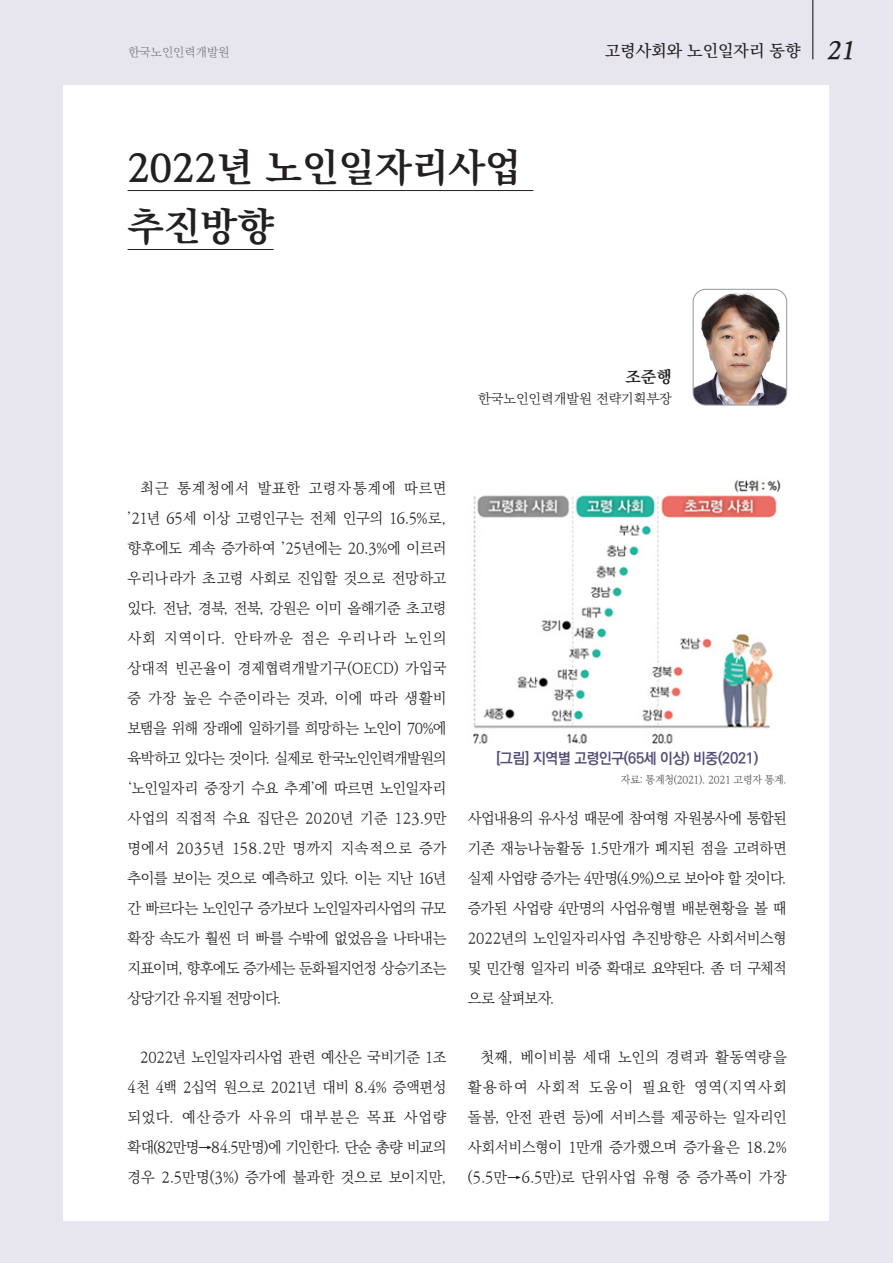
<style>
.page{position:relative;width:893px;height:1263px;background:#e7e5ee}
.page>*{position:absolute;margin:0;border:0;box-sizing:border-box;transform-origin:0 0}
.동향-타이틀{font:39px "Ko Pub World Batang PB";color:#231f20}
.t1{font:16.5px "Ko Pub World Batang PM";color:#231f20}
.t2{font:16.5px "Ko Pub World Batang PB";color:#231f20}
.본문{font:15px/30px "Ko Pub World Batang PL";letter-spacing:-.02em;color:#231f20;text-align:justify}
.t3{font:15px "Ko Pub World Dotum PB";letter-spacing:-.02em;color:#564e79}
.t4{font:13.5px "Ko Pub World Batang PL";color:#231f20}
.t5{font:12px "Ko Pub World Batang PL";color:#76787b}
.각주{font:10.5px "Ko Pub World Batang PL";letter-spacing:-.025em;color:#4b4c4d}
.s1{font-family:"Ko Pub World Batang PB";font-style:italic;font-size:24.6px}
</style>
<div class="page">
<div style="left:64px;top:85px;width:765px;height:1135px;background:#fff"></div>
<hr style="left:128px;top:190px;width:405px;height:1px;background:#231f20">
<hr style="left:128px;top:249px;width:146px;height:1px;background:#231f20">
<img style="left:693px;top:289px;width:94px;height:116px">
<div style="left:693px;top:289px;width:94px;height:116px;border:1px solid #939598;border-radius:13px"></div>
<img style="left:473px;top:495px;width:304px;height:249px">
<img style="left:734px;top:480px;width:47px;height:13px">
<hr style="left:812px;top:0;width:1px;height:59px;background:#231f20">
<p class="t5" style="left:128px;top:43px;width:103px">한국노인인력개발원</p>
<p class="t1" style="left:605px;top:39px;width:258px">고령사회와 노인일자리 동향 <span class="s1">21</span></p>
<p class="동향-타이틀" style="left:128px;top:139px;width:395px">2022년 노인일자리사업</p>
<p class="동향-타이틀" style="left:128px;top:198px;width:148px">추진방향</p>
<p class="t2" style="left:625px;top:364px;width:48px">조준행</p>
<p class="t4" style="left:478px;top:388px;width:195px">한국노인인력개발원 전략기획부장</p>
<p class="본문" style="left:128px;top:473px;width:320px;text-indent:13px">최근 통계청에서 발표한 고령자통계에 따르면 ’21년 65세 이상 고령인구는 전체 인구의 16.5%로, 향후에도 계속 증가하여 ’25년에는 20.3%에 이르러 우리나라가 초고령 사회로 진입할 것으로 전망하고 있다. 전남, 경북, 전북, 강원은 이미 올해기준 초고령 사회 지역이다. 안타까운 점은 우리나라 노인의 상대적 빈곤율이 경제협력개발기구(OECD) 가입국 중 가장 높은 수준이라는 것과, 이에 따라 생활비 보탬을 위해 장래에 일하기를 희망하는 노인이 70%에 육박하고 있다는 것이다. 실제로 한국노인인력개발원의 ‘노인일자리 중장기 수요 추계’에 따르면 노인일자리 사업의 직접적 수요 집단은 2020년 기준 123.9만 명에서 2035년 158.2만 명까지 지속적으로 증가 추이를 보이는 것으로 예측하고 있다. 이는 지난 16년 간 빠르다는 노인인구 증가보다 노인일자리사업의 규모 확장 속도가 훨씬 더 빠를 수밖에 없었음을 나타내는 지표이며, 향후에도 증가세는 둔화될지언정 상승기조는 상당기간 유지될 전망이다.</p>
<p class="본문" style="left:128px;top:1043px;width:320px;text-indent:13px">2022년 노인일자리사업 관련 예산은 국비기준 1조 4천 4백 2십억 원으로 2021년 대비 8.4% 증액편성 되었다. 예산증가 사유의 대부분은 목표 사업량 확대(82만명→84.5만명)에 기인한다. 단순 총량 비교의 경우 2.5만명(3%) 증가에 불과한 것으로 보이지만,</p>
<p class="t3" style="left:496px;top:747px;width:264px">[그림] 지역별 고령인구(65세 이상) 비중(2021)</p>
<p class="각주" style="left:621px;top:772px;width:167px">자료: 통계청(2021). 2021 고령자 통계.</p>
<p class="본문" style="left:468px;top:803px;width:320px">사업내용의 유사성 때문에 참여형 자원봉사에 통합된 기존 재능나눔활동 1.5만개가 폐지된 점을 고려하면 실제 사업량 증가는 4만명(4.9%)으로 보아야 할 것이다. 증가된 사업량 4만명의 사업유형별 배분현황을 볼 때 2022년의 노인일자리사업 추진방향은 사회서비스형 및 민간형 일자리 비중 확대로 요약된다. 좀 더 구체적 으로 살펴보자.</p>
<p class="본문" style="left:468px;top:1043px;width:320px;text-indent:13px">첫째, 베이비붐 세대 노인의 경력과 활동역량을 활용하여 사회적 도움이 필요한 영역(지역사회 돌봄, 안전 관련 등)에 서비스를 제공하는 일자리인 사회서비스형이 1만개 증가했으며 증가율은 18.2% (5.5만→6.5만)로 단위사업 유형 중 증가폭이 가장</p>
</div>
